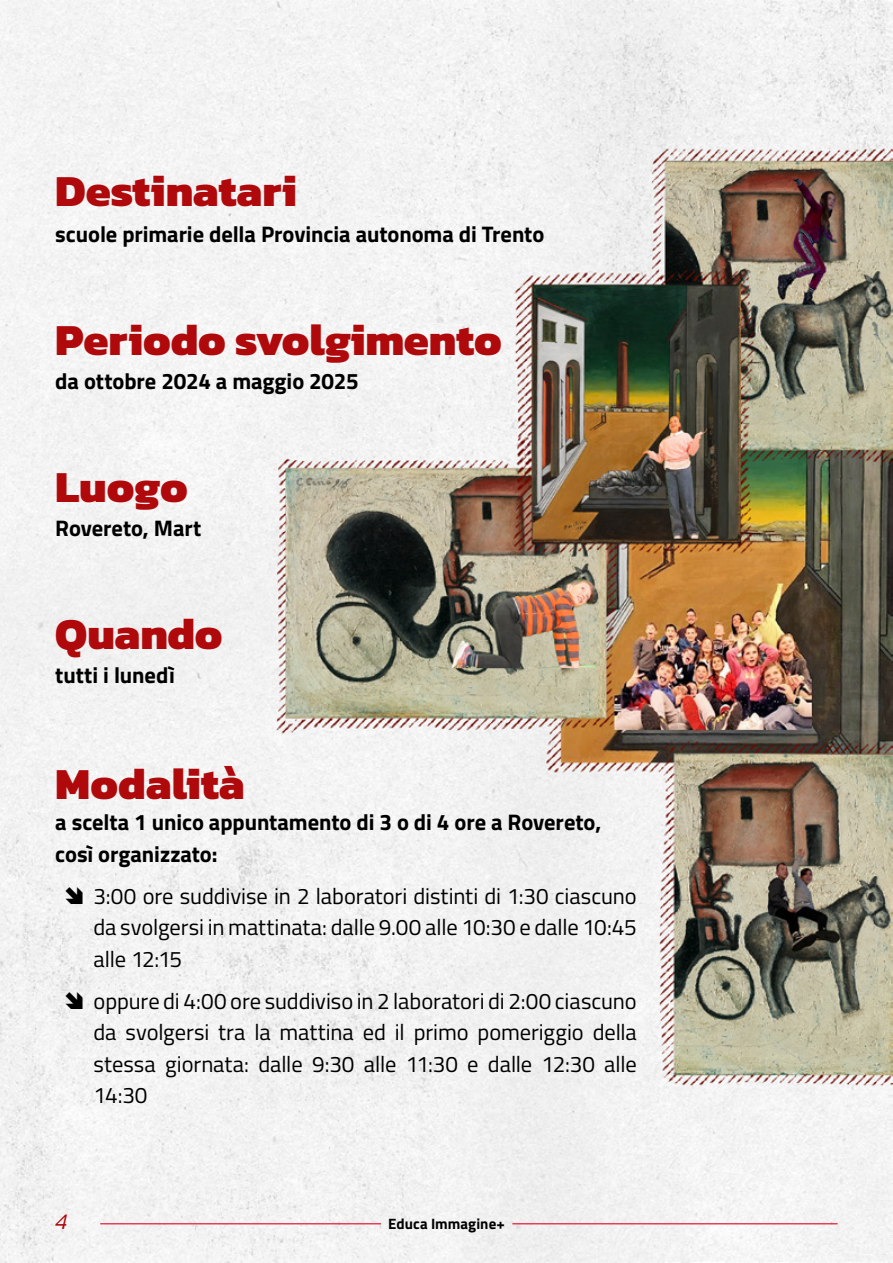
<style>
.page{position:relative;width:893px;height:1263px;background:#fff}
.page>*{position:absolute;margin:0;border:0;box-sizing:border-box;transform-origin:0 0}
.t1{font:800 45px "Kanit";color:#af090c}
.t2{font:22.5px/31.5px "Titillium Web";letter-spacing:-.005em;color:#000;text-align:justify}
.t3{font:700 22.5px/31.5px "Titillium Web";letter-spacing:-.005em;color:#000}
.t4{font:italic 300 22.5px "Kanit";color:#af090c}
.t5{font:700 15px "Titillium Web";letter-spacing:.005em;color:#000}
</style>
<div class="page">
<img style="left:0;top:0;width:893px;height:1262px">
<hr style="left:100px;top:1223px;width:281px;height:1px;background:#e83e59">
<hr style="left:512px;top:1223px;width:326px;height:1px;background:#e83e59">
<svg style="left:66px;top:887px;width:17px;height:17px"></svg>
<svg style="left:66px;top:992px;width:17px;height:17px"></svg>
<h1 class="t1" style="left:55px;top:156px;width:243px">Destinatari</h1>
<p class="t3" style="left:55px;top:217px;width:491px">scuole primarie della Provincia autonoma di Trento</p>
<h1 class="t1" style="left:55px;top:305px;width:448px">Periodo svolgimento</h1>
<p class="t3" style="left:55px;top:364px;width:305px">da ottobre 2024 a maggio 2025</p>
<h1 class="t1" style="left:55px;top:452px;width:134px">Luogo</h1>
<p class="t3" style="left:55px;top:511px;width:148px">Rovereto, Mart</p>
<h1 class="t1" style="left:55px;top:599px;width:169px">Quando</h1>
<p class="t3" style="left:55px;top:658px;width:121px">tutti i lunedì</p>
<h1 class="t1" style="left:55px;top:748px;width:191px">Modalità</h1>
<p class="t3" style="left:55px;top:805px;width:547px">a scelta 1 unico appuntamento di 3 o di 4 ore a Rovereto, così organizzato:</p>
<p class="t2" style="left:94px;top:879px;width:545px">3:00 ore suddivise in 2 laboratori distinti di 1:30 ciascuno da svolgersi in mattinata: dalle 9.00 alle 10:30 e dalle 10:45 alle 12:15</p>
<p class="t2" style="left:94px;top:984px;width:545px">oppure di 4:00 ore suddiviso in 2 laboratori di 2:00 ciascuno da svolgersi tra la mattina ed il primo pomeriggio della stessa giornata: dalle 9:30 alle 11:30 e dalle 12:30 alle 14:30</p>
<p class="t4" style="left:55px;top:1206px;width:14px">4</p>
<p class="t5" style="left:388px;top:1213px;width:118px">Educa Immagine+</p>
</div>
